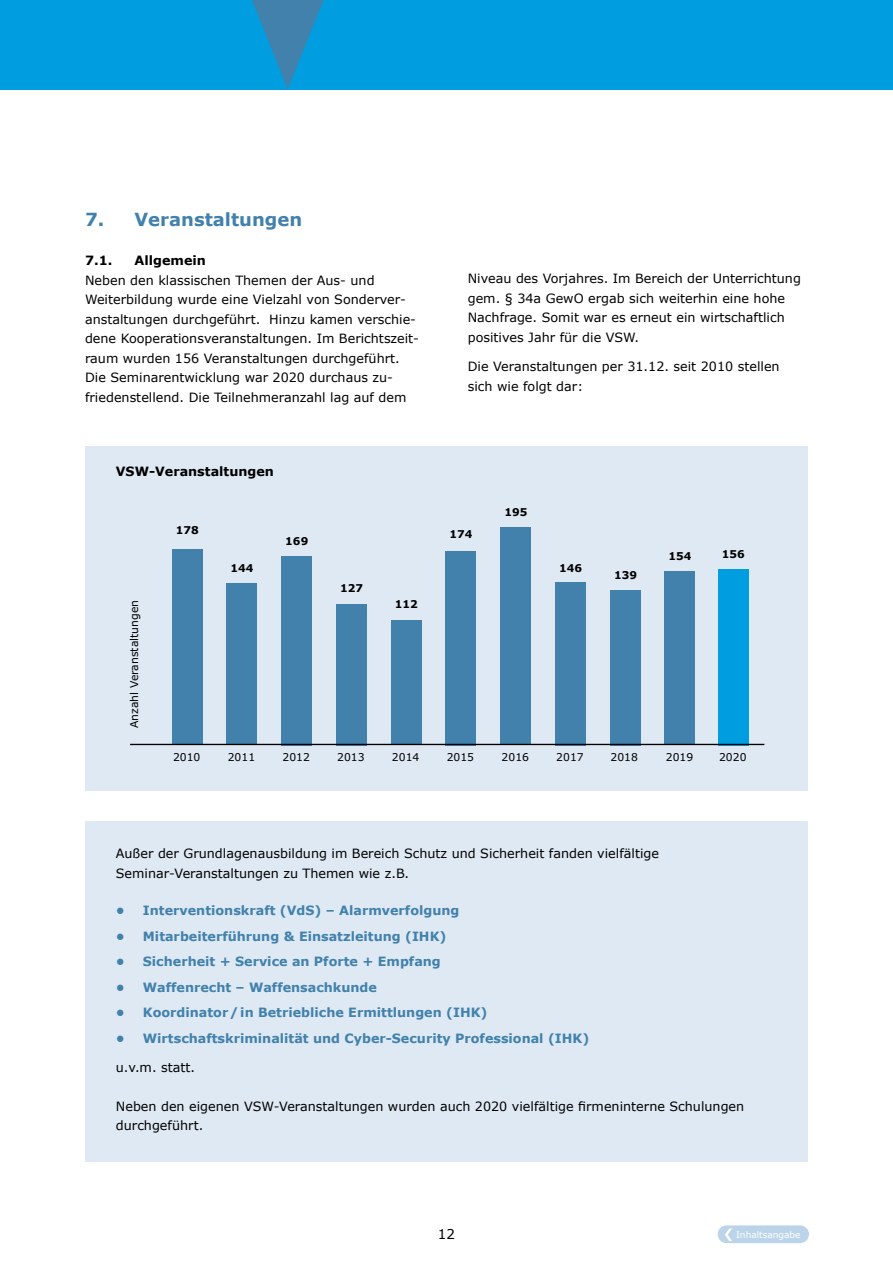
<style>
.page{position:relative;width:893px;height:1263px;background:#fff}
.page>*{position:absolute;margin:0;border:0;box-sizing:border-box;transform-origin:0 0}
.t1{font:700 18px "Verdana";color:#4181ab}
.t2{font:13.5px "Verdana";color:#000}
.t3{font:12.75px/19.5px "Verdana";color:#000}
.t4{font:700 12.75px "Verdana";color:#4181ab}
.t5{font:700 12.75px "Verdana";color:#000}
.t6{font:10.8px "Verdana";color:#000}
.t7{font:700 10.8px "Verdana";color:#000}
.t8{font:9px "Verdana";color:#fff}
</style>
<div class="page">
<div style="left:0;top:0;width:893px;height:89px;background:#009ee0"></div>
<svg style="left:252px;top:0;width:72px;height:89px"></svg>
<div style="left:85px;top:446px;width:723px;height:345px;background:#dee9f4"></div>
<div style="left:85px;top:822px;width:723px;height:340px;background:#dee9f4"></div>
<div style="left:500px;top:527px;width:31px;height:218px;background:#4181ab"></div>
<div style="left:665px;top:571px;width:30px;height:174px;background:#4181ab"></div>
<div style="left:172px;top:549px;width:30px;height:196px;background:#4181ab"></div>
<div style="left:227px;top:584px;width:30px;height:161px;background:#4181ab"></div>
<div style="left:281px;top:556px;width:31px;height:189px;background:#4181ab"></div>
<div style="left:336px;top:604px;width:31px;height:141px;background:#4181ab"></div>
<div style="left:391px;top:621px;width:30px;height:124px;background:#4181ab"></div>
<div style="left:445px;top:551px;width:31px;height:194px;background:#4181ab"></div>
<div style="left:555px;top:582px;width:31px;height:163px;background:#4181ab"></div>
<div style="left:718px;top:569px;width:30px;height:176px;background:#009ee0"></div>
<div style="left:610px;top:590px;width:31px;height:155px;background:#4181ab"></div>
<hr style="left:130px;top:744px;width:634px;height:1px;background:#000">
<div style="left:718px;top:1225px;width:91px;height:18px;background:#bcd4e9;border-radius:9px"></div>
<svg style="left:725px;top:1228px;width:7px;height:13px"></svg>
<h1 class="t1" style="left:85px;top:207px;width:219px">7. Veranstaltungen</h1>
<p class="t5" style="left:85px;top:252px;width:29px">7.1.</p>
<p class="t5" style="left:135px;top:252px;width:73px">Allgemein</p>
<p class="t3" style="left:85px;top:270px;width:335px">Neben den klassischen Themen der Aus- und Weiterbildung wurde eine Vielzahl von Sonderver&shy;anstaltungen durchgeführt. Hinzu kamen verschie&shy;dene Kooperationsveranstaltungen. Im Berichtszeit&shy;raum wurden 156 Veranstaltungen durchgeführt.<br>Die Seminarentwicklung war 2020 durchaus zu&shy;friedenstellend. Die Teilnehmeranzahl lag auf dem</p>
<p class="t5" style="left:116px;top:462px;width:160px">VSW-Veranstaltungen</p>
<p class="t6" style="left:127px;top:728px;width:130px;rotate:-90deg">Anzahl Veranstaltungen</p>
<p class="t7" style="left:176px;top:523px;width:25px">178</p>
<p class="t7" style="left:231px;top:560px;width:25px">144</p>
<p class="t7" style="left:285px;top:533px;width:25px">169</p>
<p class="t7" style="left:340px;top:580px;width:25px">127</p>
<p class="t7" style="left:395px;top:596px;width:25px">112</p>
<p class="t3" style="left:468px;top:269px;width:335px">Niveau des Vorjahres. Im Bereich der Unterrichtung gem. § 34a GewO ergab sich weiterhin eine hohe Nachfrage. Somit war es erneut ein wirtschaftlich positives Jahr für die VSW.</p>
<p class="t3" style="left:468px;top:356px;width:313px">Die Veranstaltungen per 31.12. seit 2010 stellen sich wie folgt dar:</p>
<p class="t7" style="left:449px;top:527px;width:25px">174</p>
<p class="t7" style="left:504px;top:504px;width:25px">195</p>
<p class="t7" style="left:559px;top:560px;width:25px">146</p>
<p class="t7" style="left:614px;top:567px;width:25px">139</p>
<p class="t7" style="left:669px;top:549px;width:25px">154</p>
<p class="t7" style="left:722px;top:546px;width:25px">156</p>
<p class="t6" style="left:556px;top:750px;width:29px">2017</p>
<p class="t6" style="left:610px;top:750px;width:29px">2018</p>
<p class="t6" style="left:666px;top:750px;width:29px">2019</p>
<p class="t6" style="left:173px;top:750px;width:29px">2010</p>
<p class="t6" style="left:228px;top:750px;width:29px">2011</p>
<p class="t6" style="left:282px;top:750px;width:29px">2012</p>
<p class="t6" style="left:337px;top:750px;width:29px">2013</p>
<p class="t6" style="left:392px;top:750px;width:29px">2014</p>
<p class="t6" style="left:447px;top:750px;width:29px">2015</p>
<p class="t6" style="left:719px;top:750px;width:29px">2020</p>
<p class="t6" style="left:502px;top:750px;width:29px">2016</p>
<p class="t3" style="left:116px;top:843px;width:545px">Außer der Grundlagenausbildung im Bereich Schutz und Sicherheit fanden vielfältige<br>Seminar-Veranstaltungen zu Themen wie z.B.</p>
<p class="t4" style="left:116px;top:901px;width:345px">• Interventionskraft (VdS) – Alarmverfolgung</p>
<p class="t4" style="left:116px;top:927px;width:332px">• Mitarbeiterführung &amp; Einsatzleitung (IHK)</p>
<p class="t4" style="left:116px;top:952px;width:326px">• Sicherheit + Service an Pforte + Empfang</p>
<p class="t4" style="left:116px;top:978px;width:263px">• Waffenrecht – Waffensachkunde</p>
<p class="t4" style="left:116px;top:1003px;width:373px">• Koordinator/in Betriebliche Ermittlungen (IHK)</p>
<p class="t4" style="left:116px;top:1029px;width:475px">• Wirtschaftskriminalität und Cyber-Security Professional (IHK)</p>
<p class="t3" style="left:116px;top:1057px;width:81px">u.v.m. statt.</p>
<p class="t3" style="left:116px;top:1096px;width:630px">Neben den eigenen VSW-Veranstaltungen wurden auch 2020 vielfältige firmeninterne Schulungen durchgeführt.</p>
<p class="t2" style="left:438px;top:1225px;width:19px">12</p>
<p class="t8" style="left:736px;top:1228px;width:66px">Inhaltsangabe</p>
</div>
